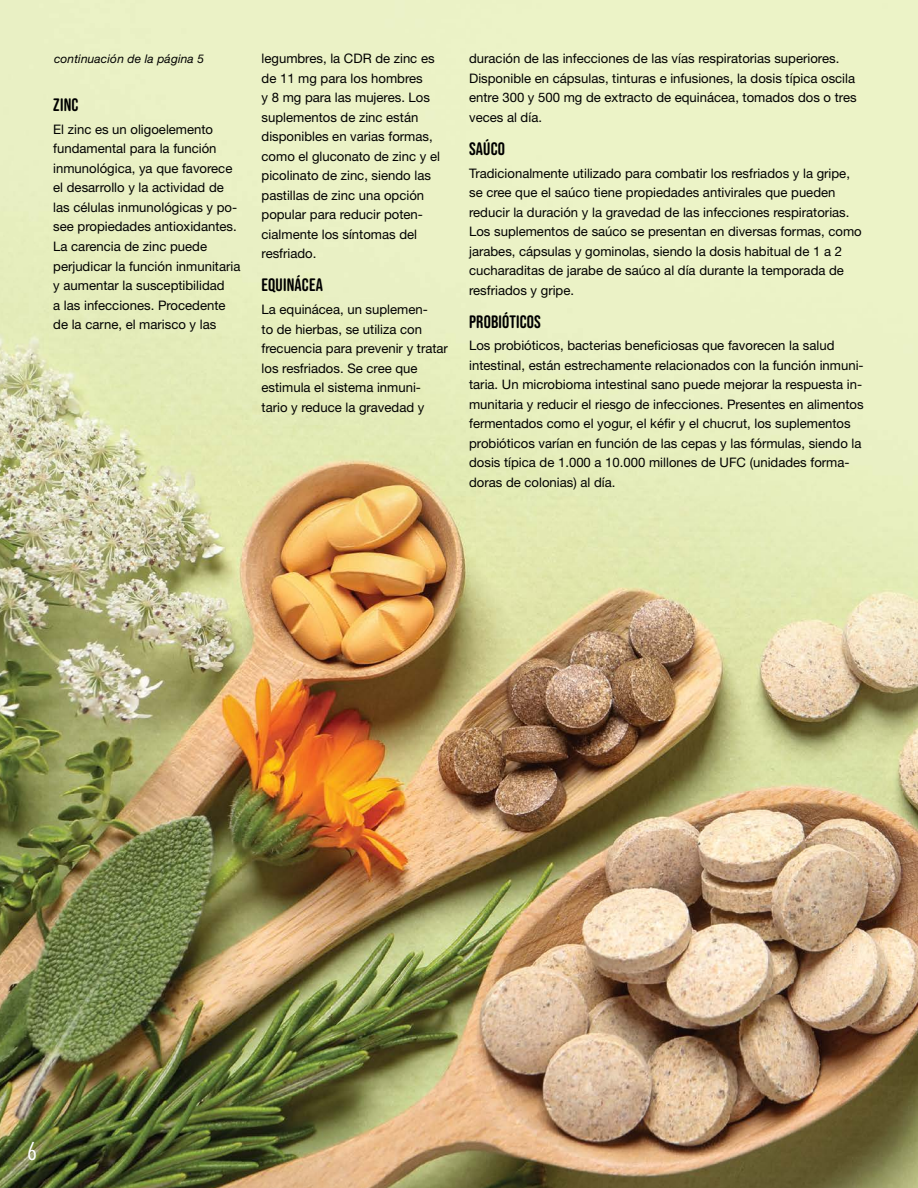
<style>
.page{position:relative;width:918px;height:1188px;background:#fff}
.page>*{position:absolute;margin:0;border:0;box-sizing:border-box;transform-origin:0 0}
.t1{font:300 condensed 24px "Futura Std";color:#fff}
.t2{font:18px "Bebas Neue Rounded";letter-spacing:.01em;color:#000}
.t3{font:13.2px/19.5px "Helvetica Neue LT Std";color:#000}
.t4{font:italic 12px "Helvetica Neue LT Std";letter-spacing:.01em;color:#000}
</style>
<div class="page">
<img style="left:0;top:0;width:918px;height:1188px">
<p class="t4" style="left:54px;top:51px;width:152px">continuación de la página 5</p>
<h2 class="t2" style="left:53px;top:95px;width:27px">ZINC</h2>
<p class="t3" style="left:53px;top:119px;width:189px">El zinc es un oligoelemento fundamental para la función inmunológica, ya que favorece el desarrollo y la actividad de las células inmunológicas y po&shy;see propiedades antioxidantes.<br>La carencia de zinc puede perjudicar la función inmunitaria y aumentar la susceptibilidad<br>a las infecciones. Procedente de la carne, el marisco y las</p>
<p class="t3" style="left:262px;top:49px;width:180px">legumbres, la CDR de zinc es de 11 mg para los hombres<br>y 8 mg para las mujeres. Los suplementos de zinc están disponibles en varias formas, como el gluconato de zinc y el picolinato de zinc, siendo las pastillas de zinc una opción popular para reducir poten&shy;cialmente los síntomas del resfriado.</p>
<h2 class="t2" style="left:262px;top:275px;width:63px">EQUINÁCEA</h2>
<p class="t3" style="left:262px;top:299px;width:188px">La equinácea, un suplemen-<br>to de hierbas, se utiliza con frecuencia para prevenir y tratar los resfriados. Se cree que estimula el sistema inmuni&shy;tario y reduce la gravedad y</p>
<p class="t3" style="left:469px;top:49px;width:389px">duración de las infecciones de las vías respiratorias superiores.<br>Disponible en cápsulas, tinturas e infusiones, la dosis típica oscila entre 300 y 500 mg de extracto de equinácea, tomados dos o tres veces al día.</p>
<h2 class="t2" style="left:469px;top:138px;width:37px">SAÚCO</h2>
<p class="t3" style="left:469px;top:163px;width:394px">Tradicionalmente utilizado para combatir los resfriados y la gripe, se cree que el saúco tiene propiedades antivirales que pueden reducir la duración y la gravedad de las infecciones respiratorias.<br>Los suplementos de saúco se presentan en diversas formas, como jarabes, cápsulas y gominolas, siendo la dosis habitual de 1 a 2 cucharaditas de jarabe de saúco al día durante la temporada de resfriados y gripe.</p>
<h2 class="t2" style="left:469px;top:311px;width:73px">PROBIÓTICOS</h2>
<p class="t3" style="left:469px;top:336px;width:396px">Los probióticos, bacterias beneficiosas que favorecen la salud intestinal, están estrechamente relacionados con la función inmuni&shy;taria. Un microbioma intestinal sano puede mejorar la respuesta in&shy;munitaria y reducir el riesgo de infecciones. Presentes en alimentos fermentados como el yogur, el kéfir y el chucrut, los suplementos probióticos varían en función de las cepas y las fórmulas, siendo la dosis típica de 1.000 a 10.000 millones de UFC (unidades forma&shy;doras de colonias) al día.</p>
<h1 class="t1" style="left:27px;top:1137px;width:11px">6</h1>
</div>
